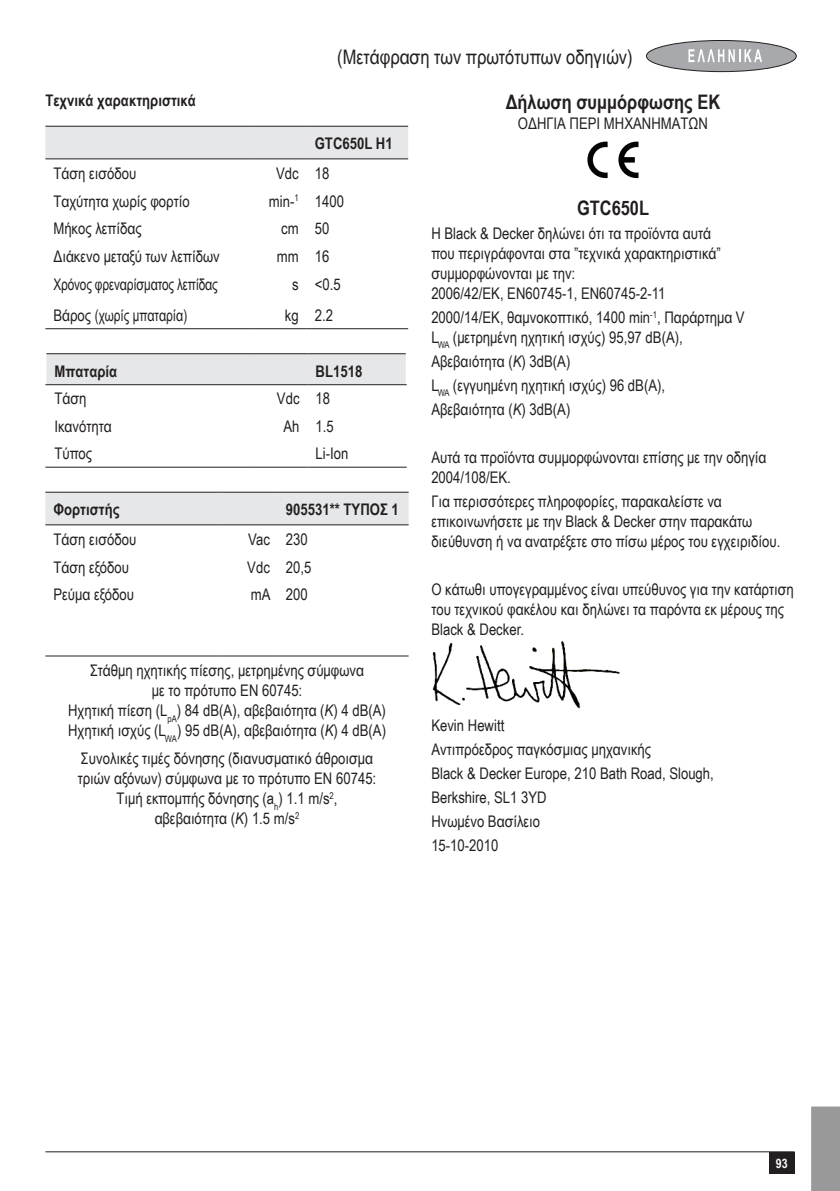
<style>
.page{position:relative;width:840px;height:1191px;background:#fff}
.page>*{position:absolute;margin:0;border:0;box-sizing:border-box;transform-origin:0 0}
.t1{font:20px "Arial Narrow";color:#231f20}
.t2{font:700 20px "Arial Narrow";color:#231f20}
.t3{font:16px/20px "Arial Narrow";color:#231f20}
.t4{font:700 16px "Arial Narrow";color:#231f20}
.t5{font:16px "Arial Narrow";color:#231f20;scale:.9 1}
.t6{font:700 13px "Arial Narrow";color:#fff}
.s1{font-style:italic}
</style>
<div class="page">
<hr style="left:45px;top:1151px;width:749px;height:1px;background:#231f20">
<div style="left:768px;top:1152px;width:26px;height:22px;background:#231f20"></div>
<div style="left:646px;top:40px;width:149px;height:32px;background:#a8a9ad;border-radius:50%"></div>
<div style="left:646px;top:40px;width:150px;height:32px;border:1px solid #231f20;border-radius:50%"></div>
<svg style="left:688px;top:49px;width:73px;height:13px"></svg>
<div style="left:811px;top:1106px;width:28px;height:85px;background:#999"></div>
<div style="left:45px;top:127px;width:363px;height:31px;background:#e6e7e9"></div>
<hr style="left:45px;top:126px;width:205px;height:1px;background:#231f20">
<hr style="left:45px;top:158px;width:205px;height:1px;background:#231f20">
<hr style="left:250px;top:126px;width:56px;height:1px;background:#231f20">
<hr style="left:250px;top:158px;width:56px;height:1px;background:#231f20">
<hr style="left:306px;top:126px;width:102px;height:1px;background:#231f20">
<hr style="left:306px;top:158px;width:102px;height:1px;background:#231f20">
<hr style="left:45px;top:328px;width:205px;height:1px;background:#231f20">
<hr style="left:250px;top:328px;width:56px;height:1px;background:#231f20">
<hr style="left:306px;top:328px;width:102px;height:1px;background:#231f20">
<div style="left:46px;top:354px;width:359px;height:30px;background:#e6e7e9"></div>
<hr style="left:46px;top:353px;width:205px;height:1px;background:#231f20">
<hr style="left:45px;top:384px;width:206px;height:1px;background:#231f20">
<hr style="left:251px;top:353px;width:56px;height:1px;background:#231f20">
<hr style="left:251px;top:384px;width:56px;height:1px;background:#231f20">
<hr style="left:307px;top:353px;width:98px;height:1px;background:#231f20">
<hr style="left:307px;top:384px;width:99px;height:1px;background:#231f20">
<hr style="left:45px;top:467px;width:206px;height:1px;background:#231f20">
<hr style="left:251px;top:467px;width:56px;height:1px;background:#231f20">
<hr style="left:307px;top:467px;width:99px;height:1px;background:#231f20">
<div style="left:45px;top:493px;width:363px;height:31px;background:#e6e7e9"></div>
<hr style="left:45px;top:492px;width:176px;height:1px;background:#231f20">
<hr style="left:45px;top:524px;width:176px;height:1px;background:#231f20">
<hr style="left:221px;top:492px;width:57px;height:1px;background:#231f20">
<hr style="left:221px;top:524px;width:57px;height:1px;background:#231f20">
<hr style="left:278px;top:492px;width:130px;height:1px;background:#231f20">
<hr style="left:278px;top:524px;width:130px;height:1px;background:#231f20">
<hr style="left:45px;top:655px;width:176px;height:1px;background:#231f20">
<hr style="left:221px;top:655px;width:57px;height:1px;background:#231f20">
<hr style="left:278px;top:655px;width:130px;height:1px;background:#231f20">
<svg style="left:618px;top:142px;width:20px;height:36px"></svg>
<svg style="left:587px;top:142px;width:20px;height:36px"></svg>
<img style="left:432px;top:641px;width:187px;height:68px">
<p class="t4" style="left:45px;top:88px;width:152px">Τεχνικά χαρακτηριστικά</p>
<p class="t1" style="left:337px;top:42px;width:297px">(Μετάφραση των πρωτότυπων οδηγιών)</p>
<p class="t4" style="left:314px;top:131px;width:79px">GTC650L H1</p>
<p class="t2" style="left:505px;top:87px;width:216px">Δήλωση συμμόρφωσης ΕΚ</p>
<p class="t3" style="left:517px;top:113px;width:191px">ΟΔΗΓΙΑ ΠΕΡΙ ΜΗΧΑΝΗΜΑΤΩΝ</p>
<p class="t3" style="left:53px;top:163px;width:84px">Τάση εισόδου</p>
<p class="t3" style="left:276px;top:163px;width:55px">Vdc 18</p>
<p class="t3" style="left:53px;top:190px;width:138px">Ταχύτητα χωρίς φορτίο</p>
<p class="t3" style="left:269px;top:190px;width:76px">min-<sup>1</sup> 1400</p>
<p class="t3" style="left:53px;top:218px;width:90px">Μήκος λεπίδας</p>
<p class="t3" style="left:281px;top:218px;width:50px">cm 50</p>
<p class="t3" style="left:53px;top:246px;width:168px">Διάκενο μεταξύ των λεπίδων</p>
<p class="t3" style="left:277px;top:246px;width:54px">mm 16</p>
<p class="t5" style="left:53px;top:272px;width:184px">Χρόνος φρεναρίσματος λεπίδας</p>
<p class="t3" style="left:292px;top:273px;width:50px">s &lt;0.5</p>
<p class="t3" style="left:53px;top:304px;width:135px">Βάρος (χωρίς μπαταρία)</p>
<p class="t3" style="left:285px;top:304px;width:50px">kg 2.2</p>
<p class="t4" style="left:54px;top:359px;width:64px">Μπαταρία</p>
<p class="t4" style="left:315px;top:359px;width:48px">BL1518</p>
<p class="t3" style="left:54px;top:387px;width:33px">Τάση</p>
<p class="t3" style="left:277px;top:387px;width:55px">Vdc 18</p>
<p class="t3" style="left:54px;top:415px;width:59px">Ικανότητα</p>
<p class="t3" style="left:283px;top:415px;width:52px">Ah 1.5</p>
<p class="t3" style="left:54px;top:443px;width:39px">Τύπος</p>
<p class="t3" style="left:315px;top:443px;width:34px">Li-Ion</p>
<p class="t4" style="left:53px;top:497px;width:68px">Φορτιστής</p>
<p class="t4" style="left:286px;top:497px;width:114px">905531** ΤΥΠΟΣ 1</p>
<p class="t3" style="left:53px;top:529px;width:84px">Τάση εισόδου</p>
<p class="t3" style="left:248px;top:529px;width:61px">Vac 230</p>
<p class="t3" style="left:53px;top:556px;width:77px">Τάση εξόδου</p>
<p class="t3" style="left:247px;top:556px;width:66px">Vdc 20,5</p>
<p class="t3" style="left:53px;top:584px;width:82px">Ρεύμα εξόδου</p>
<p class="t3" style="left:251px;top:584px;width:58px">mA 200</p>
<p class="t3" style="left:68px;top:660px;width:319px;text-align:center">Στάθμη ηχητικής πίεσης, μετρημένης σύμφωνα<br>με το πρότυπο EN 60745:<br>Ηχητική πίεση (L<sub>pA</sub>) 84 dB(A), αβεβαιότητα (<span class="s1">K</span>) 4 dB(A)<br>Ηχητική ισχύς (L<sub>WA</sub>) 95 dB(A), αβεβαιότητα (<span class="s1">K</span>) 4 dB(A)</p>
<p class="t3" style="left:78px;top:748px;width:300px;text-align:center">Συνολικές τιμές δόνησης (διανυσματικό άθροισμα τριών αξόνων) σύμφωνα με το πρότυπο EN 60745:<br>Τιμή εκπομπής δόνησης (a<sub>h</sub>) 1.1 m/s<sup>2</sup>,<br>αβεβαιότητα (<span class="s1">K</span>) 1.5 m/s<sup>2</sup></p>
<p class="t2" style="left:576px;top:193px;width:73px">GTC650L</p>
<p class="t3" style="left:431px;top:223px;width:291px">Η Black &amp; Decker δηλώνει ότι τα προϊόντα αυτά που περιγράφονται στα ”τεχνικά χαρακτηριστικά” συμμορφώνονται με την:<br>2006/42/EΚ, EN60745-1, EN60745-2-11</p>
<p class="t3" style="left:431px;top:307px;width:315px">2000/14/EΚ, θαμνοκοπτικό, 1400 min<sup>-1</sup>, Παράρτημα V<br>L<sub>WA</sub> (μετρημένη ηχητική ισχύς) 95,97 dB(A),</p>
<p class="t3" style="left:431px;top:349px;width:235px;line-height:24px">Αβεβαιότητα (<span class="s1">K</span>) 3dB(A)<br>L<sub>WA</sub> (εγγυημένη ηχητική ισχύς) 96 dB(A),<br>Αβεβαιότητα (<span class="s1">K</span>) 3dB(A)</p>
<p class="t3" style="left:431px;top:447px;width:336px">Αυτά τα προϊόντα συμμορφώνονται επίσης με την οδηγία<br>2004/108/ΕΚ.</p>
<p class="t3" style="left:431px;top:491px;width:350px">Για περισσότερες πληροφορίες, παρακαλείστε να επικοινωνήσετε με την Black &amp; Decker στην παρακάτω διεύθυνση ή να ανατρέξετε στο πίσω μέρος του εγχειριδίου.</p>
<p class="t3" style="left:431px;top:579px;width:364px">Ο κάτωθι υπογεγραμμένος είναι υπεύθυνος για την κατάρτιση του τεχνικού φακέλου και δηλώνει τα παρόντα εκ μέρους της<br>Black &amp; Decker.</p>
<p class="t3" style="left:431px;top:713px;width:284px;line-height:24px">Kevin Hewitt<br>Αντιπρόεδρος παγκόσμιας μηχανικής<br>Black &amp; Decker Europe, 210 Bath Road, Slough,<br>Berkshire, SL1 3YD<br>Ηνωμένο Βασίλειο<br>15-10-2010</p>
<p class="t6" style="left:775px;top:1153px;width:13px">93</p>
</div>
